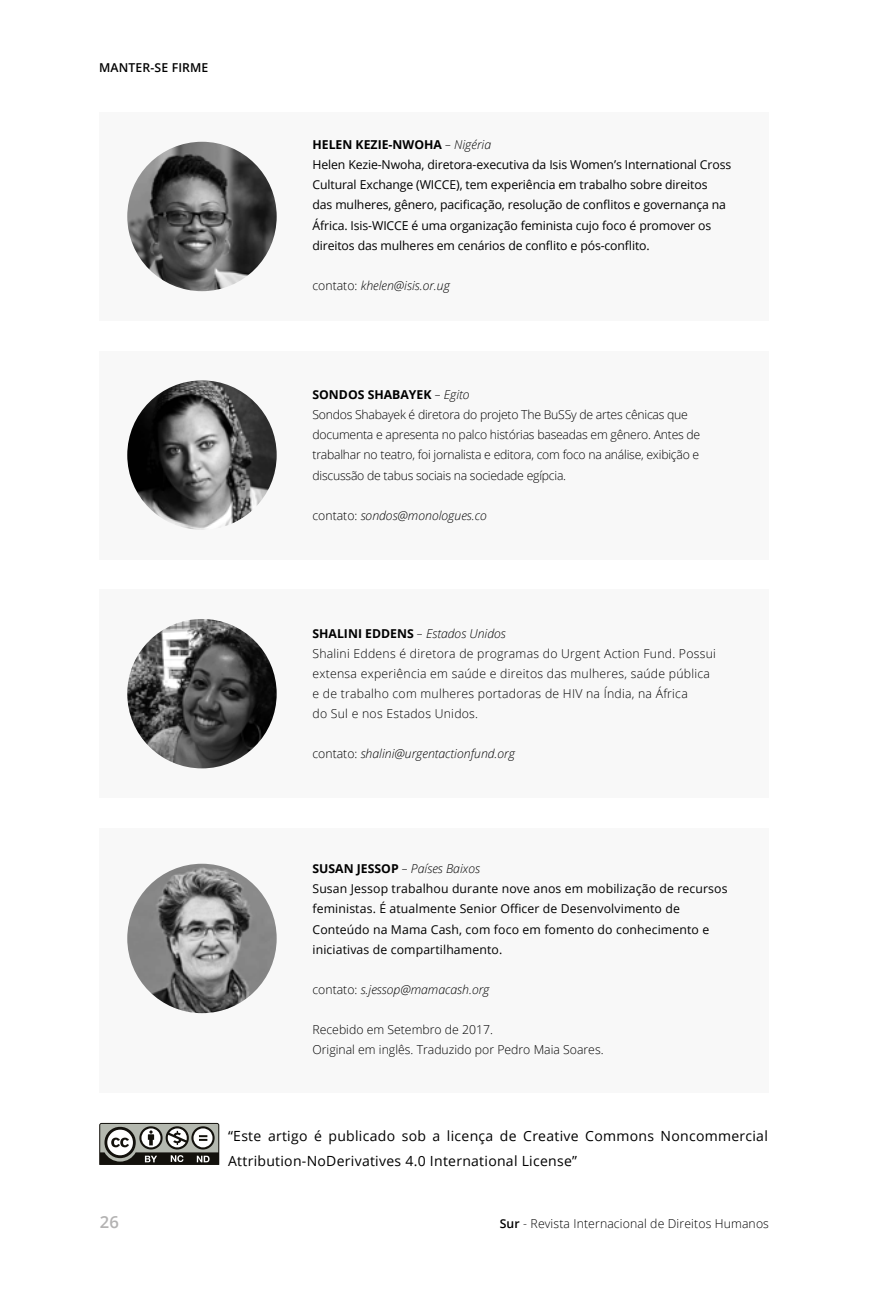
<style>
.page{position:relative;width:893px;height:1290px;background:#fff}
.page>*{position:absolute;margin:0;border:0;box-sizing:border-box;transform-origin:0 0}
.t1{font:600 16.62px "Open Sans";color:#b3b2b2}
.t2{font:14px/24.5px "Open Sans";letter-spacing:.02em;color:#000}
.t3{font:12.25px/20.1px "Open Sans";letter-spacing:-.01em;color:#000}
.t4{font:300 12.25px/20.1px "Open Sans";letter-spacing:-.02em;color:#000}
.t5{font:300 12.25px/20.1px "Open Sans";letter-spacing:.02em;color:#000}
.t6{font:12.25px/20.1px "Open Sans";letter-spacing:.01em;color:#000}
.t7{font:italic 300 12.25px "Open Sans";color:#000}
.t8{font:300 12.25px/20.1px "Open Sans";color:#000}
.t9{font:600 12.25px "Open Sans";letter-spacing:.01em;color:#000}
.s1{font-weight:700}
.s2{font-weight:300;font-style:italic}
.s3{font-style:normal}
.s4{font-style:italic}
.s5{font-weight:600}
</style>
<div class="page">
<div style="left:99px;top:828px;width:670px;height:264px;background:#f8f8f8"></div>
<div style="left:99px;top:589px;width:670px;height:209px;background:#f8f8f8"></div>
<div style="left:99px;top:351px;width:670px;height:208px;background:#f8f8f8"></div>
<div style="left:99px;top:112px;width:670px;height:209px;background:#f8f8f8"></div>
<img style="left:127px;top:380px;width:150px;height:150px;border-radius:75px">
<img style="left:127px;top:619px;width:150px;height:149px;border-radius:75px">
<img style="left:127px;top:864px;width:150px;height:149px;border-radius:75px">
<svg style="left:99px;top:1123px;width:120px;height:42px"></svg>
<img style="left:127px;top:142px;width:150px;height:149px;border-radius:75px">
<p class="t9" style="left:99px;top:59px;width:111px">MANTER-SE FIRME</p>
<p class="t3" style="left:312px;top:134px;width:420px"><span class="s1">HELEN KEZIE-NWOHA</span> <span class="s2">– Nigéria<br></span>Helen Kezie-Nwoha, diretora-executiva da Isis Women’s International Cross Cultural Exchange (WICCE), tem experiência em trabalho sobre direitos<br>das mulheres, gênero, pacificação, resolução de conflitos e governança na África. Isis-WICCE é uma organização feminista cujo foco é promover os direitos das mulheres em cenários de conflito e pós-conflito.</p>
<p class="t7" style="left:312px;top:277px;width:139px"><span class="s3">contato:</span> khelen@isis.or.ug</p>
<p class="t4" style="left:312px;top:384px;width:389px"><span class="s1">SONDOS SHABAYEK</span> <span class="s4">– Egito<br></span>Sondos Shabayek é diretora do projeto The BuSSy de artes cênicas que documenta e apresenta no palco histórias baseadas em gênero. Antes de trabalhar no teatro, foi jornalista e editora, com foco na análise, exibição e discussão de tabus sociais na sociedade egípcia.</p>
<p class="t7" style="left:312px;top:507px;width:176px"><span class="s3">contato:</span> sondos@monologues.co</p>
<h1 class="t1" style="left:100px;top:1210px;width:21px">26</h1>
<p class="t5" style="left:312px;top:623px;width:405px"><span class="s1">SHALINI EDDENS</span> <span class="s4">– Estados Unidos<br></span>Shalini Eddens é diretora de programas do Urgent Action Fund. Possui extensa experiência em saúde e direitos das mulheres, saúde pública e de trabalho com mulheres portadoras de HIV na Índia, na África<br>do Sul e nos Estados Unidos.</p>
<p class="t7" style="left:312px;top:745px;width:204px"><span class="s3">contato:</span> shalini@urgentactionfund.org</p>
<p class="t6" style="left:312px;top:858px;width:417px"><span class="s1">SUSAN JESSOP</span> <span class="s2">– Países Baixos<br></span>Susan Jessop trabalhou durante nove anos em mobilização de recursos feministas. É atualmente Senior Officer de Desenvolvimento de Conteúdo na Mama Cash, com foco em fomento do conhecimento e iniciativas de compartilhamento.</p>
<p class="t7" style="left:312px;top:981px;width:178px"><span class="s3">contato:</span> s.jessop@mamacash.org</p>
<p class="t8" style="left:312px;top:1019px;width:293px">Recebido em Setembro de 2017.<br>Original em inglês. Traduzido por Pedro Maia Soares.</p>
<p class="t2" style="left:228px;top:1123px;width:541px">“Este artigo é publicado sob a licença de Creative Commons Noncommercial<br>Attribution-NoDerivatives 4.0 International License”</p>
<p class="t8" style="left:500px;top:1213px;width:271px"><span class="s5">Sur</span> - Revista Internacional de Direitos Humanos</p>
</div>
